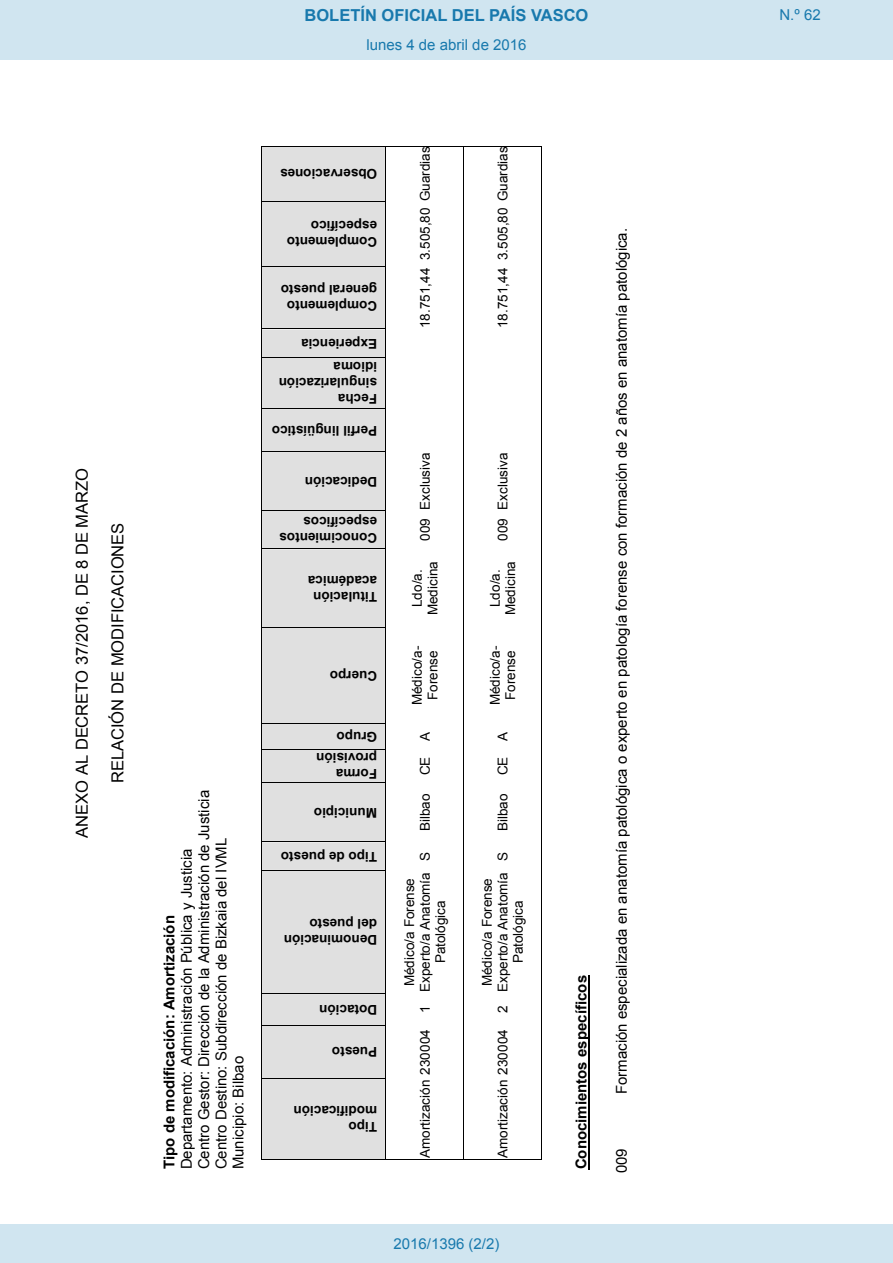
<style>
.page{position:relative;width:893px;height:1263px;background:#fff}
.page>*{position:absolute;margin:0;border:0;box-sizing:border-box;transform-origin:0 0}
.t1{font:16.5px/35.4px "Arial";letter-spacing:-.005em;color:#000;text-align:center}
.t2{font:700 16.5px "Arial";color:#1879ad}
.t3{font:15px/17.2px "Arial";color:#000}
.Paginacion_Centro{font:15px "Arial";color:#1879ad}
.t4{font:700 15px "Arial";letter-spacing:.005em;color:#000}
.t5{font:13.5px/15.5px "Arial";letter-spacing:.005em;color:#000;text-align:center}
.t6{font:700 13.5px/16px "Arial";color:#000}
.s1{font-weight:700}
</style>
<div class="page">
<div style="left:262px;top:766px;width:124px;height:16px;background:#e0e0e0"></div>
<div style="left:262px;top:750px;width:124px;height:16px;background:#e0e0e0"></div>
<hr style="left:262px;top:511px;width:124px;height:3px;background:#e0e0e0">
<hr style="left:262px;top:545px;width:124px;height:3px;background:#e0e0e0">
<div style="left:262px;top:530px;width:124px;height:15px;background:#e0e0e0"></div>
<div style="left:262px;top:514px;width:124px;height:16px;background:#e0e0e0"></div>
<hr style="left:262px;top:358px;width:124px;height:1px;background:#e0e0e0">
<hr style="left:262px;top:407px;width:124px;height:1px;background:#e0e0e0">
<div style="left:262px;top:391px;width:124px;height:16px;background:#e0e0e0"></div>
<div style="left:262px;top:375px;width:124px;height:16px;background:#e0e0e0"></div>
<div style="left:262px;top:359px;width:124px;height:16px;background:#e0e0e0"></div>
<hr style="left:261px;top:750px;width:1px;height:32px;background:#000">
<hr style="left:261px;top:511px;width:1px;height:37px;background:#000">
<hr style="left:261px;top:358px;width:1px;height:50px;background:#000">
<div style="left:261px;top:781px;width:125px;height:379px;background:#e0e0e0"></div>
<hr style="left:386px;top:750px;width:1px;height:31px;background:#000">
<div style="left:261px;top:548px;width:125px;height:202px;background:#e0e0e0"></div>
<hr style="left:386px;top:511px;width:1px;height:37px;background:#000">
<div style="left:261px;top:408px;width:125px;height:103px;background:#e0e0e0"></div>
<hr style="left:386px;top:358px;width:1px;height:50px;background:#000">
<div style="left:261px;top:146px;width:125px;height:212px;background:#e0e0e0"></div>
<hr style="left:386px;top:1159px;width:77px;height:1px;background:#000">
<hr style="left:386px;top:146px;width:77px;height:1px;background:#000">
<hr style="left:463px;top:1078px;width:1px;height:81px;background:#000">
<hr style="left:463px;top:1025px;width:1px;height:53px;background:#000">
<hr style="left:463px;top:994px;width:1px;height:31px;background:#000">
<hr style="left:463px;top:870px;width:1px;height:123px;background:#000">
<svg style="left:463px;top:841px;width:1px;height:29px"></svg>
<hr style="left:463px;top:782px;width:1px;height:59px;background:#000">
<hr style="left:463px;top:749px;width:1px;height:33px;background:#000">
<svg style="left:463px;top:723px;width:1px;height:26px"></svg>
<hr style="left:463px;top:628px;width:1px;height:95px;background:#000">
<hr style="left:463px;top:549px;width:1px;height:78px;background:#000">
<hr style="left:463px;top:510px;width:1px;height:38px;background:#000">
<hr style="left:463px;top:452px;width:1px;height:58px;background:#000">
<hr style="left:463px;top:409px;width:1px;height:42px;background:#000">
<hr style="left:463px;top:357px;width:1px;height:51px;background:#000">
<svg style="left:463px;top:328px;width:1px;height:29px"></svg>
<hr style="left:463px;top:267px;width:1px;height:61px;background:#000">
<hr style="left:463px;top:201px;width:1px;height:65px;background:#000">
<hr style="left:463px;top:146px;width:1px;height:55px;background:#000">
<hr style="left:464px;top:1159px;width:77px;height:1px;background:#000">
<hr style="left:541px;top:1078px;width:1px;height:81px;background:#000">
<hr style="left:541px;top:1025px;width:1px;height:54px;background:#000">
<hr style="left:541px;top:994px;width:1px;height:32px;background:#000">
<hr style="left:541px;top:870px;width:1px;height:124px;background:#000">
<svg style="left:541px;top:842px;width:1px;height:28px"></svg>
<hr style="left:541px;top:782px;width:1px;height:60px;background:#000">
<hr style="left:541px;top:749px;width:1px;height:34px;background:#000">
<svg style="left:541px;top:724px;width:1px;height:25px"></svg>
<hr style="left:541px;top:628px;width:1px;height:96px;background:#000">
<hr style="left:541px;top:549px;width:1px;height:79px;background:#000">
<hr style="left:541px;top:510px;width:1px;height:39px;background:#000">
<hr style="left:541px;top:452px;width:1px;height:59px;background:#000">
<hr style="left:541px;top:409px;width:1px;height:43px;background:#000">
<hr style="left:541px;top:357px;width:1px;height:52px;background:#000">
<svg style="left:541px;top:329px;width:1px;height:28px"></svg>
<hr style="left:541px;top:267px;width:1px;height:62px;background:#000">
<hr style="left:541px;top:201px;width:1px;height:66px;background:#000">
<hr style="left:541px;top:146px;width:1px;height:56px;background:#000">
<hr style="left:464px;top:146px;width:77px;height:1px;background:#000">
<hr style="left:588px;top:975px;width:2px;height:194px;background:#000">
<div style="left:0;top:0;width:893px;height:60px;background:#d0e5f0"></div>
<div style="left:0;top:1225px;width:893px;height:38px;background:#d0e5f0"></div>
<p class="t1" style="left:65px;top:838px;width:371px;rotate:-90deg">ANEXO AL DECRETO 37/2016, DE 8 DE MARZO<br>RELACIÓN DE MODIFICACIONES</p>
<p class="t2" style="left:305px;top:4px;width:285px">BOLETÍN OFICIAL DEL PAÍS VASCO</p>
<p class="Paginacion_Centro" style="left:779px;top:5px;width:43px">N.º 62</p>
<p class="Paginacion_Centro" style="left:366px;top:35px;width:162px">lunes 4 de abril de 2016</p>
<p class="t6" style="left:377px;top:181px;width:98px;rotate:-180deg">Observaciones</p>
<p class="t6" style="left:377px;top:250px;width:92px;rotate:-180deg">Complemento específico</p>
<p class="t6" style="left:377px;top:314px;width:98px;rotate:-180deg">Complemento general puesto</p>
<p class="t6" style="left:377px;top:351px;width:77px;rotate:-180deg">Experiencia</p>
<p class="t6" style="left:377px;top:407px;width:100px;rotate:-180deg">Fecha singularización idioma</p>
<p class="t6" style="left:377px;top:438px;width:107px;rotate:-180deg">Perfil lingüístico</p>
<p class="t6" style="left:377px;top:489px;width:74px;rotate:-180deg">Dedicación</p>
<p class="t6" style="left:377px;top:545px;width:99px;rotate:-180deg">Conocimientos específicos</p>
<p class="t6" style="left:377px;top:604px;width:71px;rotate:-180deg">Titulación académica</p>
<p class="t3" style="left:161px;top:1169px;width:381px;rotate:-90deg"><span class="s1">Tipo de modificación: Amortización<br></span>Departamento: Administración Pública y Justicia<br>Centro Gestor: Dirección de la Administración de Justicia Centro Destino: Subdirección de Bizkaia del IVML Municipio: Bilbao</p>
<p class="t6" style="left:377px;top:683px;width:49px;rotate:-180deg">Cuerpo</p>
<p class="t6" style="left:377px;top:744px;width:42px;rotate:-180deg">Grupo</p>
<p class="t6" style="left:377px;top:782px;width:62px;rotate:-180deg">Forma provisión</p>
<p class="t6" style="left:377px;top:820px;width:65px;rotate:-180deg">Municipio</p>
<p class="t6" style="left:377px;top:864px;width:98px;rotate:-180deg">Tipo de puesto</p>
<p class="t6" style="left:377px;top:948px;width:95px;rotate:-180deg">Denominación del puesto</p>
<p class="t6" style="left:377px;top:1017px;width:59px;rotate:-180deg">Dotación</p>
<p class="t6" style="left:377px;top:1060px;width:47px;rotate:-180deg">Puesto</p>
<p class="t6" style="left:377px;top:1135px;width:85px;rotate:-180deg">Tipo modificación</p>
<p class="t5" style="left:417px;top:328px;width:183px;rotate:-90deg">18.751,44 3.505,80 Guardias</p>
<p class="t5" style="left:417px;top:541px;width:90px;rotate:-90deg">009 Exclusiva</p>
<p class="t5" style="left:410px;top:615px;width:56px;rotate:-90deg">Ldo/a.<br>Medicina</p>
<p class="t5" style="left:410px;top:705px;width:61px;rotate:-90deg">Médico/a-<br>Forense</p>
<p class="t5" style="left:417px;top:775px;width:45px;rotate:-90deg">CE A</p>
<p class="t5" style="left:417px;top:831px;width:39px;rotate:-90deg">Bilbao</p>
<p class="t5" style="left:417px;top:861px;width:11px;rotate:-90deg">S</p>
<p class="t5" style="left:402px;top:992px;width:121px;rotate:-90deg">Médico/a Forense<br>Experto/a Anatomía<br>Patológica</p>
<p class="t5" style="left:417px;top:1158px;width:154px;rotate:-90deg">Amortización 230004 1</p>
<p class="t5" style="left:495px;top:328px;width:183px;rotate:-90deg">18.751,44 3.505,80 Guardias</p>
<p class="t5" style="left:495px;top:541px;width:90px;rotate:-90deg">009 Exclusiva</p>
<p class="t5" style="left:487px;top:615px;width:56px;rotate:-90deg">Ldo/a.<br>Medicina</p>
<p class="t5" style="left:487px;top:705px;width:61px;rotate:-90deg">Médico/a-<br>Forense</p>
<p class="t5" style="left:495px;top:775px;width:45px;rotate:-90deg">CE A</p>
<p class="t5" style="left:495px;top:831px;width:39px;rotate:-90deg">Bilbao</p>
<p class="t5" style="left:495px;top:861px;width:11px;rotate:-90deg">S</p>
<p class="t5" style="left:479px;top:992px;width:121px;rotate:-90deg">Médico/a Forense<br>Experto/a Anatomía<br>Patológica</p>
<p class="t5" style="left:495px;top:1158px;width:154px;rotate:-90deg">Amortización 230004 2</p>
<p class="Paginacion_Centro" style="left:393px;top:1234px;width:107px">2016/1396 (2/2)</p>
<p class="t4" style="left:571px;top:1169px;width:196px;rotate:-90deg">Conocimientos específicos</p>
<p class="t3" style="left:613px;top:1094px;width:868px;rotate:-90deg">Formación especializada en anatomía patológica o experto en patología forense con formación de 2 años en anatomía patológica.</p>
<p class="t3" style="left:613px;top:1173px;width:26px;rotate:-90deg">009</p>
</div>
